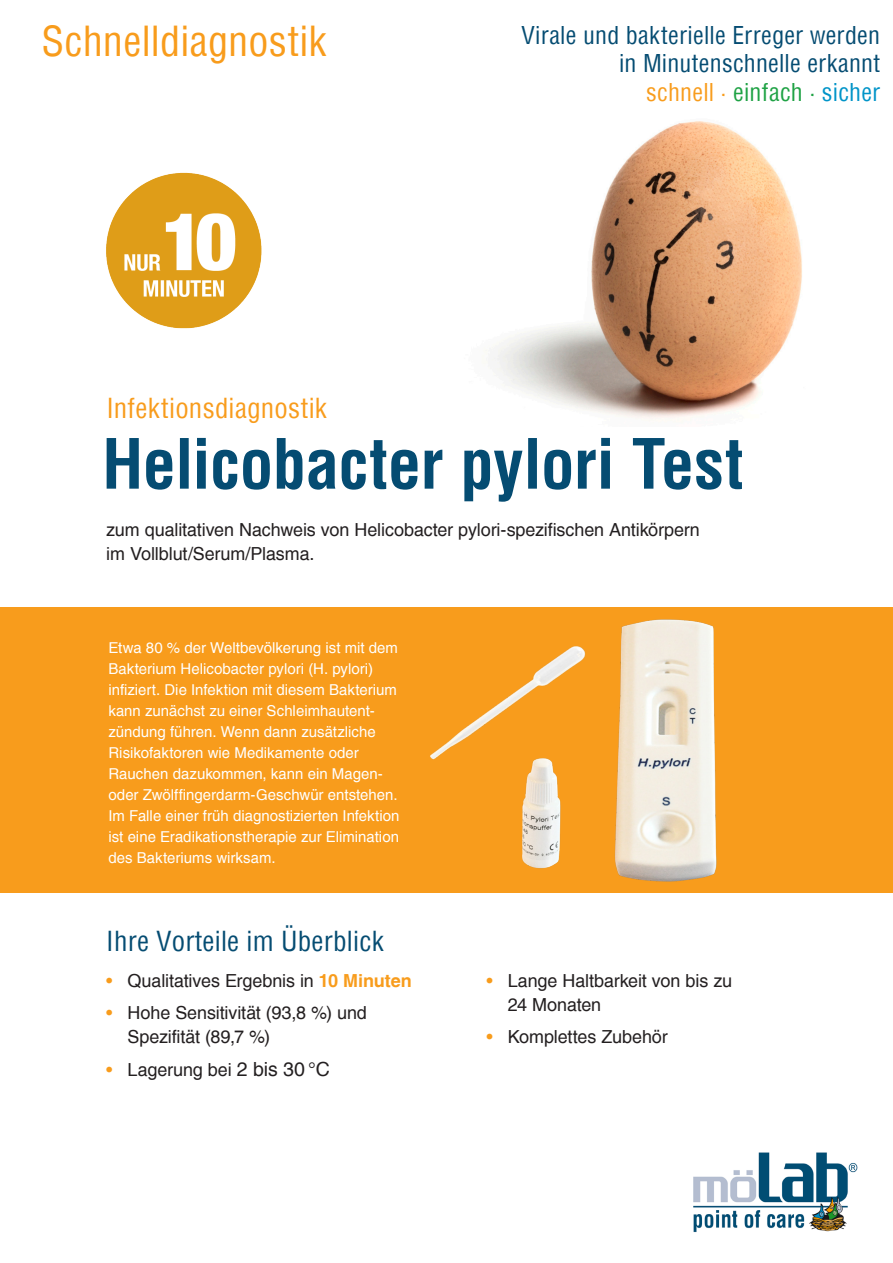
<style>
.page{position:relative;width:893px;height:1263px;background:#fff}
.page>*{position:absolute;margin:0;border:0;box-sizing:border-box;transform-origin:0 0}
.s1_Testname_-_Immer{font:700 condensed 67.5px "Helvetica";letter-spacing:-.01em;color:#054c72}
.t1{font:condensed 40.5px "Helvetica";letter-spacing:.005em;color:#f89c1c}
.Sub-Headlines_-_Imme{font:condensed 27px "Helvetica";letter-spacing:.01em;color:#054c72}
.s1_Unterthema_Diagno{font:condensed 27px "Helvetica";letter-spacing:.01em;color:#f89c1c}
.t2{font:condensed 24px/28.5px "Helvetica";letter-spacing:.01em;color:#054c72;text-align:right}
.s1_Mengentext_-_Haup{font:18px/24px "Helvetica";letter-spacing:-.005em;color:#231f20}
.Text_auf_farbigem_Ba{font:15px/21px "Helvetica";color:#fff}
.s1{color:#f89c1c}
.s2{color:#1fa245}
.s3{color:#0094c8}
.s4{font-weight:700;color:#f89c1c}
.s5{font-size:19.5px}
</style>
<div class="page">
<div style="left:0;top:607px;width:893px;height:286px;background:#f89c1c"></div>
<img style="left:430px;top:620px;width:286px;height:262px">
<img style="left:491px;top:121px;width:311px;height:298px">
<img style="left:106px;top:172px;width:156px;height:157px">
<img style="left:693px;top:1152px;width:165px;height:81px">
<h2 class="t1" style="left:41px;top:15px;width:287px">Schnelldiagnostik</h2>
<p class="s1_Unterthema_Diagno" style="left:106px;top:390px;width:222px">Infektionsdiagnostik</p>
<h3 class="t2" style="left:521px;top:20px;width:360px">Virale und bakterielle Erreger werden in Minutenschnelle erkannt<br><span class="s1">schnell ·</span> <span class="s2">einfach ·</span> <span class="s3">sicher</span></h3>
<p class="s1_Testname_-_Immer" style="left:102px;top:419px;width:643px">Helicobacter pylori Test</p>
<p class="s1_Mengentext_-_Haup" style="left:106px;top:518px;width:595px">zum qualitativen Nachweis von Helicobacter pylori-spezifischen Antikörpern</p>
<p class="s1_Mengentext_-_Haup" style="left:106px;top:542px;width:210px">im Vollblut/Serum/Plasma.</p>
<p class="Text_auf_farbigem_Ba" style="left:108px;top:637px;width:293px">Etwa 80 % der Weltbevölkerung ist mit dem Bakterium Helicobacter pylori (H. pylori) infiziert. Die Infektion mit diesem Bakterium kann zunächst zu einer Schleimhautent&shy;zündung führen. Wenn dann zusätzliche Risikofaktoren wie Medikamente oder Rauchen dazukommen, kann ein Magen&shy;oder Zwölffingerdarm-Geschwür entstehen.<br>Im Falle einer früh diagnostizierten Infektion ist eine Eradikationstherapie zur Elimination des Bakteriums wirksam.</p>
<p class="Sub-Headlines_-_Imme" style="left:106px;top:924px;width:279px">Ihre Vorteile im Überblick</p>
<p class="s1_Mengentext_-_Haup" style="left:106px;top:968px;width:307px"><span class="s1">•</span> Qualitatives Ergebnis in <span class="s4">10 Minuten</span></p>
<p class="s1_Mengentext_-_Haup" style="left:128px;top:1001px;width:241px;text-indent:-21px"><span class="s1">•</span> Hohe Sensitivität (93,8 %) und<br>Spezifität (89,7 %)</p>
<p class="s1_Mengentext_-_Haup" style="left:106px;top:1057px;width:225px"><span class="s1">•</span> Lagerung bei <span class="s5">2 bis 30 °C</span></p>
<p class="s1_Mengentext_-_Haup" style="left:508px;top:968px;width:226px;text-indent:-21px"><span class="s1">•</span> Lange Haltbarkeit von bis zu<br>24 Monaten</p>
<p class="s1_Mengentext_-_Haup" style="left:486px;top:1025px;width:183px"><span class="s1">•</span> Komplettes Zubehör</p>
</div>
